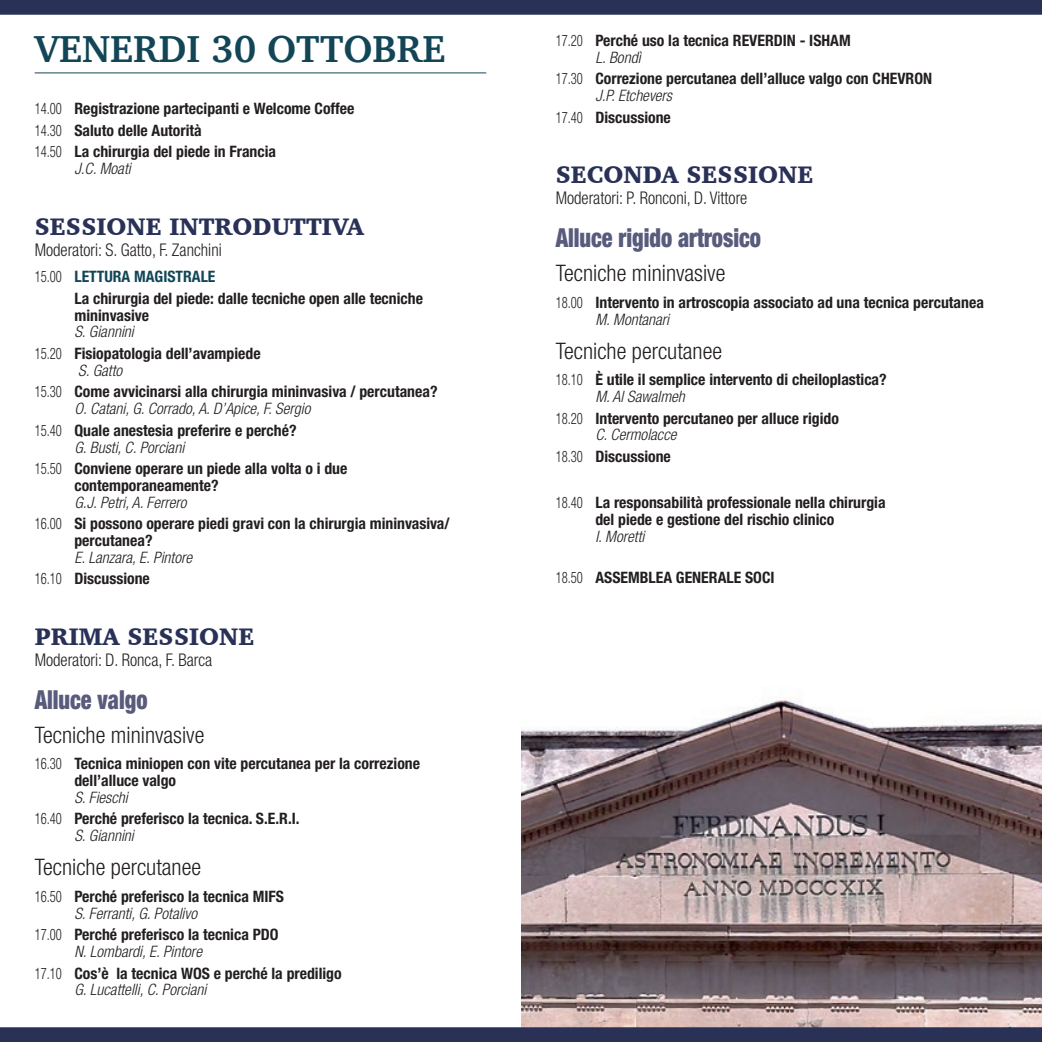
<style>
.page{position:relative;width:1042px;height:1042px;background:#fff}
.page>*{position:absolute;margin:0;border:0;box-sizing:border-box;transform-origin:0 0}
.t1{font:700 38.5px "Charter";color:#124657}
.t2{font:900 condensed 26.25px "Helvetica Neue LT Std";color:#585b7b;scale:.85 1}
.t3{font:900 24.5px "Charter";color:#293157}
.t4{font:300 condensed 22.75px "Helvetica Neue LT Std";color:#231f20}
.t5{font:300 condensed 17.5px "Helvetica Neue LT Std";color:#231f20;scale:.95 1}
.t6{font:700 condensed 15.75px/16.6px "Helvetica Neue LT Std";color:#231f20}
.t7{font:italic 300 condensed 15.75px/21.7px "Helvetica Neue LT Std";color:#231f20}
.s1{font-weight:300}
.s2{color:#124657}
.s3{font-weight:300;font-style:italic}
.s4{font-style:normal}
.s5{font-weight:700;font-style:normal}
</style>
<div class="page">
<hr style="left:35px;top:72px;width:451px;height:1px;background:#124657">
<img style="left:521px;top:698px;width:521px;height:329px">
<div style="left:0;top:0;width:1042px;height:15px;background:#293157"></div>
<div style="left:0;top:1027px;width:1042px;height:15px;background:#293157"></div>
<h1 class="t1" style="left:35px;top:16px;width:412px">VENERDI 30 OTTOBRE</h1>
<p class="t6" style="left:35px;top:97px;width:321px;line-height:21.7px"><span class="s1">14.00</span> Registrazione partecipanti e Welcome Coffee<br><span class="s1">14.30</span> Saluto delle Autorità<br><span class="s1">14.50</span> La chirurgia del piede in Francia</p>
<p class="t7" style="left:74px;top:158px;width:58px">J.C. Moati</p>
<h3 class="t3" style="left:35px;top:211px;width:331px">SESSIONE INTRODUTTIVA</h3>
<p class="t5" style="left:35px;top:239px;width:198px">Moderatori: S. Gatto, F. Zanchini</p>
<p class="t6" style="left:74px;top:266px;width:350px;line-height:21.7px;text-indent:-40px"><span class="s1">15.00</span> <span class="s2">LETTURA MAGISTRALE<br></span>La chirurgia del piede: dalle tecniche open alle tecniche</p>
<p class="t6" style="left:74px;top:307px;width:76px">mininvasive</p>
<p class="t6" style="left:35px;top:321px;width:227px;line-height:21.7px;text-indent:40px"><span class="s3">S. Giannini<br></span><span class="s1">15.20</span> Fisiopatologia dell’avampiede</p>
<p class="t6" style="left:35px;top:359px;width:404px;line-height:21.7px;text-indent:43px"><span class="s3">S. Gatto<br></span><span class="s1">15.30</span> Come avvicinarsi alla chirurgia mininvasiva / percutanea?</p>
<p class="t7" style="left:35px;top:398px;width:277px;text-indent:40px">O. Catani, G. Corrado, A. D’Apice, F. Sergio<br><span class="s4">15.40</span> <span class="s5">Quale anestesia preferire e perché?</span></p>
<p class="t6" style="left:35px;top:436px;width:314px;line-height:21.7px;text-indent:40px"><span class="s3">G. Busti, C. Porciani<br></span><span class="s1">15.50</span> Conviene operare un piede alla volta o i due</p>
<p class="t6" style="left:74px;top:477px;width:146px">contemporaneamente?</p>
<p class="t6" style="left:35px;top:491px;width:416px;line-height:21.7px;text-indent:40px"><span class="s3">G.J. Petri, A. Ferrero<br></span><span class="s1">16.00</span> Si possono operare piedi gravi con la chirurgia mininvasiva/</p>
<p class="t6" style="left:74px;top:532px;width:80px">percutanea?</p>
<p class="t7" style="left:35px;top:546px;width:159px;text-indent:40px">E. Lanzara, E. Pintore<br><span class="s4">16.10</span> <span class="s5">Discussione</span></p>
<h3 class="t3" style="left:35px;top:621px;width:221px">PRIMA SESSIONE</h3>
<p class="t5" style="left:35px;top:650px;width:188px">Moderatori: D. Ronca, F. Barca</p>
<h2 class="t2" style="left:35px;top:683px;width:134px">Alluce valgo</h2>
<h3 class="t4" style="left:35px;top:722px;width:171px">Tecniche mininvasive</h3>
<p class="t6" style="left:74px;top:755px;width:347px;text-indent:-40px"><span class="s1">16.30</span> Tecnica miniopen con vite percutanea per la correzione dell’alluce valgo</p>
<p class="t6" style="left:35px;top:786px;width:266px;line-height:21.7px;text-indent:40px"><span class="s3">S. Fieschi<br></span><span class="s1">16.40</span> Perché preferisco la tecnica. S.E.R.I.</p>
<p class="t7" style="left:74px;top:825px;width:61px">S. Giannini</p>
<h3 class="t4" style="left:35px;top:854px;width:168px">Tecniche percutanee</h3>
<p class="t6" style="left:74px;top:888px;width:211px;text-indent:-40px"><span class="s1">16.50</span> Perché preferisco la tecnica MIFS<br><span class="s3">S. Ferranti, G. Potalivo</span></p>
<p class="t6" style="left:74px;top:926px;width:206px;text-indent:-40px"><span class="s1">17.00</span> Perché preferisco la tecnica PDO<br><span class="s3">N. Lombardi, E. Pintore</span></p>
<p class="t6" style="left:74px;top:964px;width:269px;text-indent:-40px"><span class="s1">17.10</span> Cos’è la tecnica WOS e perché la prediligo<br><span class="s3">G. Lucattelli, C. Porciani</span></p>
<p class="t6" style="left:595px;top:32px;width:257px;text-indent:-40px"><span class="s1">17.20</span> Perché uso la tecnica REVERDIN - ISHAM<br><span class="s3">L. Bondì</span></p>
<p class="t6" style="left:595px;top:70px;width:338px;text-indent:-40px"><span class="s1">17.30</span> Correzione percutanea dell’alluce valgo con CHEVRON<br><span class="s3">J.P. Etchevers</span></p>
<p class="t6" style="left:556px;top:109px;width:117px"><span class="s1">17.40</span> Discussione</p>
<h3 class="t3" style="left:556px;top:160px;width:259px">SECONDA SESSIONE</h3>
<p class="t5" style="left:556px;top:188px;width:203px">Moderatori: P. Ronconi, D. Vittore</p>
<h2 class="t2" style="left:556px;top:222px;width:243px">Alluce rigido artrosico</h2>
<h3 class="t4" style="left:556px;top:260px;width:171px">Tecniche mininvasive</h3>
<p class="t6" style="left:595px;top:294px;width:390px;text-indent:-40px"><span class="s1">18.00</span> Intervento in artroscopia associato ad una tecnica percutanea<br><span class="s3">M. Montanari</span></p>
<h3 class="t4" style="left:556px;top:337px;width:168px">Tecniche percutanee</h3>
<p class="t6" style="left:595px;top:371px;width:293px;text-indent:-40px"><span class="s1">18.10</span> È utile il semplice intervento di cheiloplastica?<br><span class="s3">M. Al Sawalmeh</span></p>
<p class="t6" style="left:595px;top:409px;width:245px;text-indent:-40px"><span class="s1">18.20</span> Intervento percutaneo per alluce rigido<br><span class="s3">C. Cermolacce</span></p>
<p class="t6" style="left:556px;top:448px;width:117px"><span class="s1">18.30</span> Discussione</p>
<p class="t6" style="left:595px;top:494px;width:292px;text-indent:-40px"><span class="s1">18.40</span> La responsabilità professionale nella chirurgia del piede e gestione del rischio clinico</p>
<p class="t7" style="left:595px;top:526px;width:50px">I. Moretti</p>
<p class="t6" style="left:556px;top:569px;width:220px"><span class="s1">18.50</span> ASSEMBLEA GENERALE SOCI</p>
</div>
